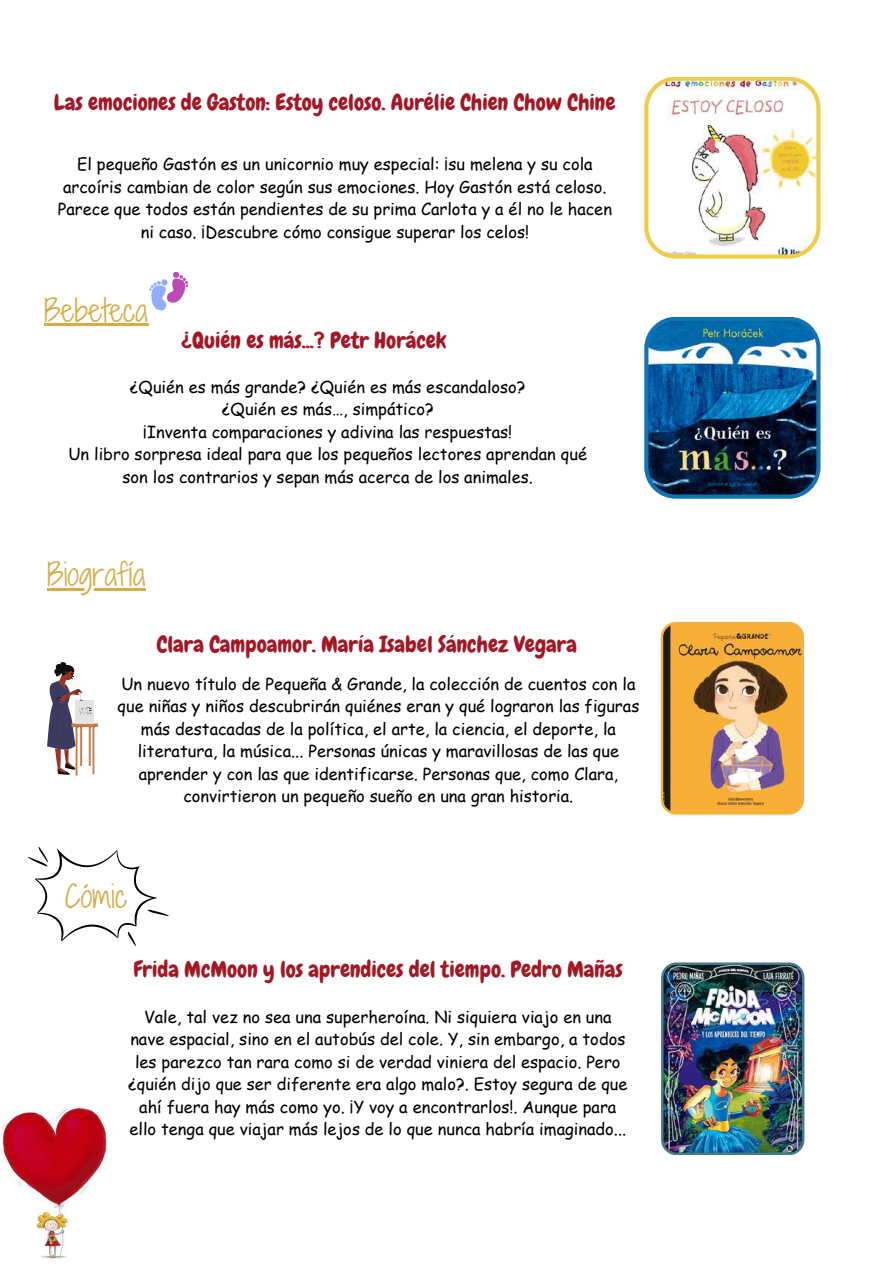
<style>
.page{position:relative;width:893px;height:1264px;background:#fff}
.page>*{position:absolute;margin:0;border:0;box-sizing:border-box;transform-origin:0 0}
.t1{font:30px "Shadows Into Light Two";color:#d5ac47}
.t2{font:22.5px "Chewy";color:#a41724}
.t3{font:16.5px/22.5px "Comic Sans MS";color:#000;text-align:center}
</style>
<div class="page">
<img style="left:1px;top:1107px;width:105px;height:152px">
<img style="left:660px;top:622px;width:144px;height:192px">
<img style="left:644px;top:77px;width:176px;height:181px">
<img style="left:644px;top:317px;width:176px;height:181px">
<img style="left:661px;top:962px;width:143px;height:192px">
<svg style="left:47px;top:662px;width:51px;height:113px"></svg>
<svg style="left:28px;top:847px;width:141px;height:98px"></svg>
<svg style="left:149px;top:272px;width:40px;height:39px"></svg>
<hr style="left:47px;top:588px;width:99px;height:2px;background:#d5ac47">
<hr style="left:44px;top:324px;width:104px;height:2px;background:#d5ac47">
<h2 class="t2" style="left:54px;top:88px;width:563px">Las emociones de Gaston: Estoy celoso. Aurélie Chien Chow Chine</h2>
<p class="t3" style="left:58px;top:152px;width:555px">El pequeño Gastón es un unicornio muy especial: ¡su melena y su cola arcoíris cambian de color según sus emociones. Hoy Gastón está celoso.<br>Parece que todos están pendientes de su prima Carlota y a él no le hacen ni caso. ¡Descubre cómo consigue superar los celos!</p>
<h1 class="t1" style="left:44px;top:288px;width:105px">Bebeteca</h1>
<h2 class="t2" style="left:181px;top:325px;width:267px">¿Quién es más...? Petr Horácek</h2>
<p class="t3" style="left:68px;top:375px;width:520px">¿Quién es más grande? ¿Quién es más escandaloso?<br>¿Quién es más…, simpático?<br>¡Inventa comparaciones y adivina las respuestas!<br>Un libro sorpresa ideal para que los pequeños lectores aprendan qué son los contrarios y sepan más acerca de los animales.</p>
<h1 class="t1" style="left:47px;top:552px;width:100px">Biografía</h1>
<h2 class="t2" style="left:157px;top:630px;width:421px">Clara Campoamor. María Isabel Sánchez Vegara</h2>
<p class="t3" style="left:117px;top:672px;width:523px">Un nuevo título de Pequeña &amp; Grande, la colección de cuentos con la que niñas y niños descubrirán quiénes eran y qué lograron las figuras más destacadas de la política, el arte, la ciencia, el deporte, la literatura, la música... Personas únicas y maravillosas de las que aprender y con las que identificarse. Personas que, como Clara, convirtieron un pequeño sueño en una gran historia.</p>
<h1 class="t1" style="left:65px;top:874px;width:64px">Cómic</h1>
<h2 class="t2" style="left:133px;top:955px;width:491px">Frida McMoon y los aprendices del tiempo. Pedro Mañas</h2>
<p class="t3" style="left:128px;top:1004px;width:501px">Vale, tal vez no sea una superheroína. Ni siquiera viajo en una nave espacial, sino en el autobús del cole. Y, sin embargo, a todos les parezco tan rara como si de verdad viniera del espacio. Pero ¿quién dijo que ser diferente era algo malo?. Estoy segura de que ahí fuera hay más como yo. ¡Y voy a encontrarlos!. Aunque para ello tenga que viajar más lejos de lo que nunca habría imaginado...</p>
</div>
